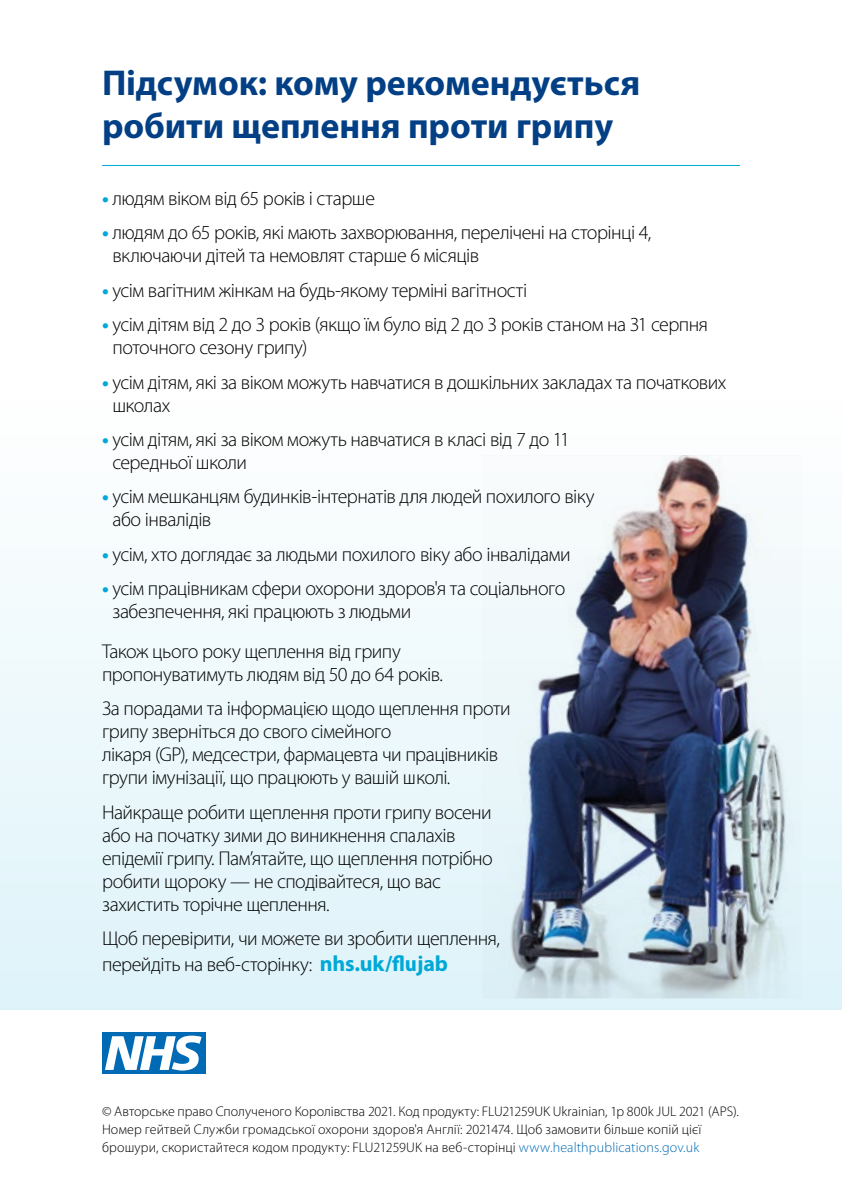
<style>
.page{position:relative;width:842px;height:1191px;background:#fff}
.page>*{position:absolute;margin:0;border:0;box-sizing:border-box;transform-origin:0 0}
.t1{font:700 36px/43.2px "Myriad Pro";letter-spacing:-.005em;color:#033f85}
.bullet{font:300 20px/23px "Myriad Pro";letter-spacing:-.025em;color:#000}
.Body{font:300 20px/23px "Myriad Pro";letter-spacing:-.03em;color:#000}
.t2{font:300 14px/18px "Myriad Pro";letter-spacing:.005em;color:#000}
.s1{font-weight:700;color:#00a8d7}
.s2{font-weight:700;font-size:22px;color:#00a8d7}
.s3{color:#006ab4}
</style>
<div class="page">
<div style="left:0;top:388px;width:842px;height:621px;background:linear-gradient(to bottom,#fffffe,#def3fa)"></div>
<hr style="left:102px;top:165px;width:638px;height:1px;background:#00a8d7">
<div style="left:102px;top:1032px;width:104px;height:42px;background:#006ab4"></div>
<svg style="left:105px;top:1035px;width:97px;height:35px"></svg>
<img style="left:482px;top:455px;width:319px;height:543px">
<p class="t1" style="left:102px;top:60px;width:540px">Підсумок: кому рекомендується робити щеплення проти грипу</p>
<p class="bullet" style="left:102px;top:187px;width:274px"><span class="s1">•</span> людям віком від 65 років і старше</p>
<p class="bullet" style="left:112px;top:222px;width:540px;text-indent:-10px"><span class="s1">•</span> людям до 65 років, які мають захворювання, перелічені на сторінці 4, включаючи дітей та немовлят старше 6 місяців</p>
<p class="bullet" style="left:102px;top:279px;width:427px"><span class="s1">•</span> усім вагітним жінкам на будь-якому терміні вагітності</p>
<p class="bullet" style="left:112px;top:313px;width:597px;text-indent:-10px"><span class="s1">•</span> усім дітям від 2 до 3 років (якщо їм було від 2 до 3 років станом на 31 серпня поточного сезону грипу)</p>
<p class="bullet" style="left:112px;top:371px;width:616px;text-indent:-10px"><span class="s1">•</span> усім дітям, які за віком можуть навчатися в дошкільних закладах та початкових школах</p>
<p class="bullet" style="left:112px;top:428px;width:459px;text-indent:-10px"><span class="s1">•</span> усім дітям, які за віком можуть навчатися в класі від 7 до 11 середньої школи</p>
<p class="Body" style="left:112px;top:485px;width:484px;text-indent:-10px"><span class="s1">•</span> усім мешканцям будинків-інтернатів для людей похилого віку або інвалідів</p>
<p class="bullet" style="left:102px;top:543px;width:470px"><span class="s1">•</span> усім, хто доглядає за людьми похилого віку або інвалідами</p>
<p class="bullet" style="left:112px;top:577px;width:454px;text-indent:-10px"><span class="s1">•</span> усім працівникам сфери охорони здоров'я та соціального забезпечення, які працюють з людьми</p>
<p class="bullet" style="left:102px;top:640px;width:342px">Також цього року щеплення від грипу пропонуватимуть людям від 50 до 64 років.</p>
<p class="bullet" style="left:102px;top:697px;width:410px">За порадами та інформацією щодо щеплення проти грипу зверніться до свого сімейного<br>лікаря (GP), медсестри, фармацевта чи працівників групи імунізації, що працюють у вашій школі.</p>
<h2 class="bullet" style="left:102px;top:801px;width:392px">Найкраще робити щеплення проти грипу восени або на початку зими до виникнення спалахів епідемії грипу. Пам’ятайте, що щеплення потрібно робити щороку — не сподівайтеся, що вас захистить торічне щеплення.</h2>
<h2 class="bullet" style="left:102px;top:925px;width:399px;line-height:26px">Щоб перевірити, чи можете ви зробити щеплення, перейдіть на веб-сторінку: <span class="s2">nhs.uk/flujab</span></h2>
<p class="t2" style="left:102px;top:1103px;width:638px">© Авторське право Сполученого Королівства 2021. Код продукту: FLU21259UK Ukrainian, 1p 800k JUL 2021 (APS).<br>Номер гейтвей Служби громадської охорони здоров'я Англії: 2021474. Щоб замовити більше копій цієї брошури, скористайтеся кодом продукту: FLU21259UK на веб-сторінці <span class="s3">www.healthpublications.gov.uk</span></p>
</div>
